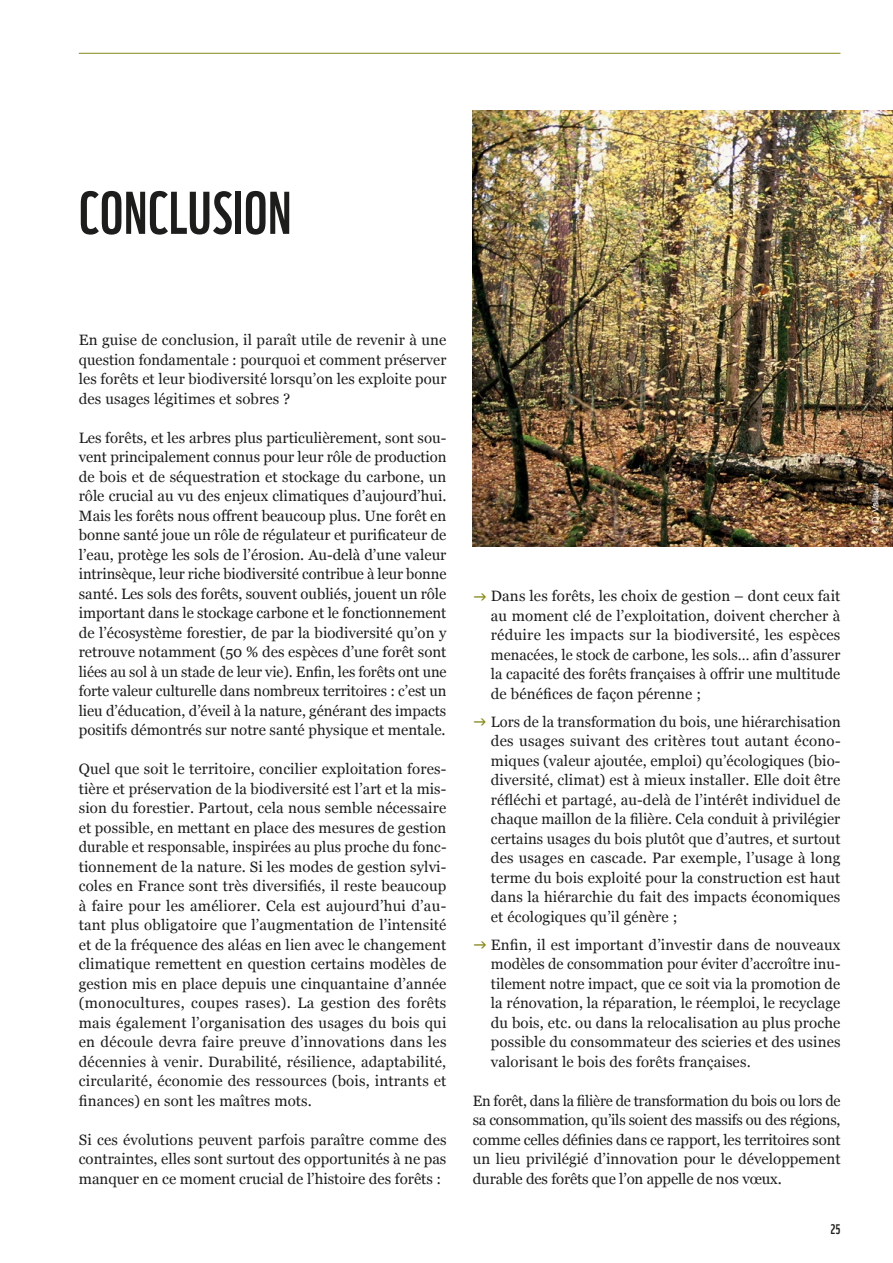
<style>
.page{position:relative;width:893px;height:1263px;background:#fff}
.page>*{position:absolute;margin:0;border:0;box-sizing:border-box;transform-origin:0 0}
.t1{font:58.5px "WWF";letter-spacing:.01em;color:#1d1d1b}
.t2{font:15px/19.5px "Georgia";letter-spacing:.01em;color:#1d1d1b;text-align:justify}
.t3{font:13.5px "WWF";color:#1d1d1b}
.t4{font:9px "Arial";color:#fff}
</style>
<div class="page">
<hr style="left:79px;top:53px;width:761px;height:1px;background:#868914">
<img style="left:473px;top:111px;width:420px;height:435px">
<h1 class="t1" style="left:79px;top:167px;width:214px">CONCLUSION</h1>
<p class="t2" style="left:79px;top:330px;width:369px">En guise de conclusion, il paraît utile de revenir à une question fondamentale : pourquoi et comment préserver les forêts et leur biodiversité lorsqu’on les exploite pour des usages légitimes et sobres ?</p>
<p class="t2" style="left:79px;top:427px;width:369px">Les forêts, et les arbres plus particulièrement, sont sou&shy;vent principalement connus pour leur rôle de production de bois et de séquestration et stockage du carbone, un rôle crucial au vu des enjeux climatiques d’aujourd’hui.<br>Mais les forêts nous offrent beaucoup plus. Une forêt en bonne santé joue un rôle de régulateur et purificateur de l’eau, protège les sols de l’érosion. Au-delà d’une valeur intrinsèque, leur riche biodiversité contribue à leur bonne santé. Les sols des forêts, souvent oubliés, jouent un rôle important dans le stockage carbone et le fonctionnement de l’écosystème forestier, de par la biodiversité qu’on y retrouve notamment (50 % des espèces d’une forêt sont liées au sol à un stade de leur vie). Enfin, les forêts ont une forte valeur culturelle dans nombreux territoires : c’est un lieu d’éducation, d’éveil à la nature, générant des impacts positifs démontrés sur notre santé physique et mentale.</p>
<p class="t2" style="left:79px;top:759px;width:369px">Quel que soit le territoire, concilier exploitation fores&shy;tière et préservation de la biodiversité est l’art et la mis&shy;sion du forestier. Partout, cela nous semble nécessaire et possible, en mettant en place des mesures de gestion durable et responsable, inspirées au plus proche du fonc&shy;tionnement de la nature. Si les modes de gestion sylvi&shy;coles en France sont très diversifiés, il reste beaucoup à faire pour les améliorer. Cela est aujourd’hui d’au&shy;tant plus obligatoire que l’augmentation de l’intensité et de la fréquence des aléas en lien avec le changement climatique remettent en question certains modèles de gestion mis en place depuis une cinquantaine d’année (monocultures, coupes rases). La gestion des forêts mais également l’organisation des usages du bois qui en découle devra faire preuve d’innovations dans les décennies à venir. Durabilité, résilience, adaptabilité, circularité, économie des ressources (bois, intrants et finances) en sont les maîtres mots.</p>
<p class="t2" style="left:79px;top:1129px;width:369px">Si ces évolutions peuvent parfois paraître comme des contraintes, elles sont surtout des opportunités à ne pas manquer en ce moment crucial de l’histoire des forêts :</p>
<p class="t2" style="left:491px;top:585px;width:351px">Dans les forêts, les choix de gestion – dont ceux fait au moment clé de l’exploitation, doivent chercher à réduire les impacts sur la biodiversité, les espèces menacées, le stock de carbone, les sols… afin d’assurer la capacité des forêts françaises à offrir une multitude de bénéfices de façon pérenne ;</p>
<p class="t2" style="left:491px;top:711px;width:351px">Lors de la transformation du bois, une hiérarchisation des usages suivant des critères tout autant écono&shy;miques (valeur ajoutée, emploi) qu’écologiques (bio&shy;diversité, climat) est à mieux installer. Elle doit être réfléchi et partagé, au-delà de l’intérêt individuel de chaque maillon de la filière. Cela conduit à privilégier certains usages du bois plutôt que d’autres, et surtout des usages en cascade. Par exemple, l’usage à long terme du bois exploité pour la construction est haut dans la hiérarchie du fait des impacts économiques et écologiques qu’il génère ;</p>
<p class="t2" style="left:491px;top:934px;width:351px">Enfin, il est important d’investir dans de nouveaux modèles de consommation pour éviter d’accroître inu&shy;tilement notre impact, que ce soit via la promotion de la rénovation, la réparation, le réemploi, le recyclage du bois, etc. ou dans la relocalisation au plus proche possible du consommateur des scieries et des usines valorisant le bois des forêts françaises.</p>
<p class="t2" style="left:473px;top:1090px;width:369px">En forêt, dans la filière de transformation du bois ou lors de sa consommation, qu’ils soient des massifs ou des régions, comme celles définies dans ce rapport, les territoires sont un lieu privilégié d’innovation pour le développement durable des forêts que l’on appelle de nos vœux.</p>
<p class="t3" style="left:830px;top:1219px;width:11px">25</p>
<p class="t4" style="left:869px;top:533px;width:51px;rotate:-90deg">© D. Vallauri</p>
</div>
